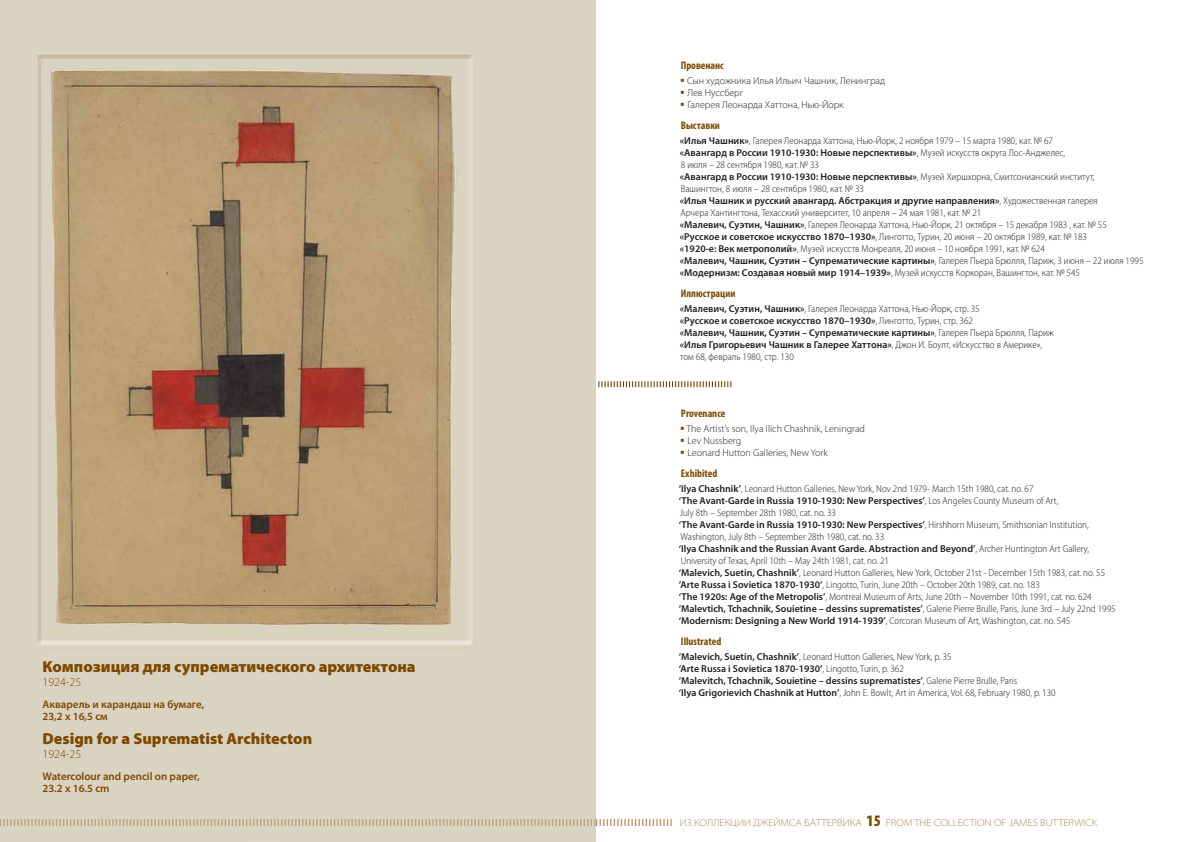
<style>
.page{position:relative;width:1191px;height:842px;background:#fff}
.page>*{position:absolute;margin:0;border:0;box-sizing:border-box;transform-origin:0 0}
.t1{font:900 16px "Myriad Pro";color:#7d4900}
.t2{font:300 12px "Myriad Pro";color:#7d4900}
.t3{font:600 11px/12px "Myriad Pro";color:#7d4900}
.t4{font:700 condensed 11px "Myriad Pro";color:#7d4900}
.t5{font:300 semi-condensed 10px/12px "Myriad Pro";color:#231f20}
.t6{font:600 10px/12px "Myriad Pro";color:#231f20}
.t7{font:300 10px "Myriad Pro";color:#231f20}
.t8{font:300 semi-expanded 10px "Myriad Pro";color:#ae8352}
.s1{color:#7d4900}
.s2{font-weight:600;font-stretch:normal}
.s3{font-weight:300;font-stretch:semi-condensed}
.s4{font-weight:900;font-stretch:condensed;font-size:16px;color:#7d4900}
</style>
<div class="page">
<img style="left:0;top:0;width:595px;height:842px">
<svg style="left:0;top:819px;width:672px;height:7px;background:#d1c3aa"></svg>
<svg style="left:598px;top:381px;width:133px;height:6px"></svg>
<h1 class="t1" style="left:43px;top:658px;width:375px">Композиция для супрематического архитектона</h1>
<p class="t2" style="left:43px;top:675px;width:40px">1924-25</p>
<p class="t3" style="left:43px;top:698px;width:163px">Акварель и карандаш на бумаге,<br>23,2 x 16,5 см</p>
<h1 class="t1" style="left:43px;top:730px;width:271px">Design for a Suprematist Architecton</h1>
<p class="t2" style="left:43px;top:747px;width:40px">1924-25</p>
<p class="t3" style="left:43px;top:770px;width:159px">Watercolour and pencil on paper,<br>23.2 x 16.5 cm</p>
<p class="t4" style="left:680px;top:58px;width:45px">Провенанс</p>
<p class="t7" style="left:680px;top:75px;width:206px"><span class="s1">▪</span> Сын художника Илья Ильич Чашник, Ленинград</p>
<p class="t7" style="left:680px;top:87px;width:65px"><span class="s1">▪</span> Лев Нуссберг</p>
<p class="t7" style="left:680px;top:99px;width:165px"><span class="s1">▪</span> Галерея Леонарда Хаттона, Нью-Йорк</p>
<p class="t4" style="left:680px;top:118px;width:41px">Выставки</p>
<p class="t5" style="left:680px;top:135px;width:465px"><span class="s2">«Илья Чашник»</span>, Галерея Леонарда Хаттона, Нью-Йорк, 2 ноября 1979 – 15 марта 1980, кат. № 67<br><span class="s2">«Авангард в России 1910-1930: Новые перспективы»</span>, Музей искусств округа Лос-Анджелес,<br>8 июля – 28 сентября 1980, кат. № 33<br><span class="s2">«Авангард в России 1910-1930: Новые перспективы»</span>, Музей Хиршхорна, Смитсонианский институт,<br>Вашингтон, 8 июля – 28 сентября 1980, кат. № 33<br><span class="s2">«Илья Чашник и русский авангард. Абстракция и другие направления»</span>, Художественная галерея<br>Арчера Хантингтона, Техасский университет, 10 апреля – 24 мая 1981, кат. № 21<br><span class="s2">«Малевич, Суэтин, Чашник»</span>, Галерея Леонарда Хаттона, Нью-Йорк, 21 октября – 15 декабря 1983 , кат. № 55 <span class="s2">«Русское и советское искусство 1870–1930»</span>, Линготто, Турин, 20 июня – 20 октября 1989, кат. № 183<br><span class="s2">«1920-е: Век метрополий»</span>, Музей искусств Монреаля, 20 июня – 10 ноября 1991, кат. № 624<br><span class="s2">«Малевич, Чашник, Суэтин – Супрематические картины»</span>, Галерея Пьера Брюлля, Париж, 3 июня – 22 июля 1995 <span class="s2">«Модернизм: Создавая новый мир 1914–1939»</span>, Музей искусств Коркоран, Вашингтон, кат. № 545</p>
<p class="t4" style="left:680px;top:286px;width:56px">Иллюстрации</p>
<p class="t5" style="left:680px;top:303px;width:375px"><span class="s2">«Малевич, Суэтин, Чашник»</span>, Галерея Леонарда Хаттона, Нью-Йорк, стр. 35<br><span class="s2">«Русское и советское искусство 1870–1930»</span>, Линготто, Турин, стр. 362<br><span class="s2">«Малевич, Чашник, Суэтин – Супрематические картины»</span>, Галерея Пьера Брюлля, Париж <span class="s2">«Илья Григорьевич Чашник в Галерее Хаттона»</span>, Джон И. Боулт, «Искусство в Америке», том 68, февраль 1980, стр. 130</p>
<p class="t4" style="left:681px;top:406px;width:46px">Provenance</p>
<p class="t7" style="left:680px;top:423px;width:186px"><span class="s1">▪</span> The Artist’s son, Ilya Ilich Chashnik, Leningrad</p>
<p class="t7" style="left:680px;top:435px;width:63px"><span class="s1">▪</span> Lev Nussberg</p>
<p class="t7" style="left:680px;top:447px;width:149px"><span class="s1">▪</span> Leonard Hutton Galleries, New York</p>
<p class="t4" style="left:681px;top:466px;width:38px">Exhibited</p>
<p class="t5" style="left:679px;top:483px;width:438px"><span class="s2">‘Ilya Chashnik’</span>, Leonard Hutton Galleries, New York, Nov 2nd 1979- March 15th 1980, cat. no. 67<br><span class="s2">‘The Avant-Garde in Russia 1910-1930: New Perspectives’</span>, Los Angeles County Museum of Art,<br>July 8th – September 28th 1980, cat. no. 33<br><span class="s2">‘The Avant-Garde in Russia 1910-1930: New Perspectives’</span>, Hirshhorn Museum, Smithsonian Institution, Washington, July 8th – September 28th 1980, cat. no. 33<br><span class="s2">‘Ilya Chashnik and the Russian Avant Garde. Abstraction and Beyond’</span>, Archer Huntington Art Gallery, University of Texas, April 10th – May 24th 1981, cat. no. 21<br><span class="s2">‘Malevich, Suetin, Chashnik’</span>, Leonard Hutton Galleries, New York, October 21st - December 15th 1983, cat. no. 55 <span class="s2">‘Arte Russa i Sovietica 1870-1930’</span>, Lingotto, Turin, June 20th – October 20th 1989, cat. no. 183<br><span class="s2">‘The 1920s: Age of the Metropolis’</span>, Montreal Museum of Arts, June 20th – November 10th 1991, cat. no. 624 <span class="s2">‘Malevtich, Tchachnik, Souietine – dessins suprematistes’</span>, Galerie Pierre Brulle, Paris, June 3rd – July 22nd 1995 <span class="s2">‘Modernism: Designing a New World 1914-1939’</span>, Corcoran Museum of Art, Washington, cat. no. 545</p>
<p class="t4" style="left:681px;top:634px;width:42px">Illustrated</p>
<p class="t6" style="left:679px;top:650px;width:378px">‘Malevich, Suetin, Chashnik’<span class="s3">, Leonard Hutton Galleries, New York, p. 35<br></span>‘Arte Russa i Sovietica 1870-1930’<span class="s3">, Lingotto, Turin, p. 362<br></span>‘Malevitch, Tchachnik, Souietine – dessins suprematistes’<span class="s3">, Galerie Pierre Brulle, Paris<br></span>‘Ilya Grigorievich Chashnik at Hutton’<span class="s3">, John E. Bowlt, Art in America, Vol. 68, February 1980, p. 130</span></p>
<p class="t8" style="left:680px;top:817px;width:419px">ИЗ КОЛЛЕКЦИИ ДЖЕЙМСА БАТТЕРВИКА <span class="s4">15</span> FROM THE COLLECTION OF JAMES BUTTERWICK</p>
</div>
